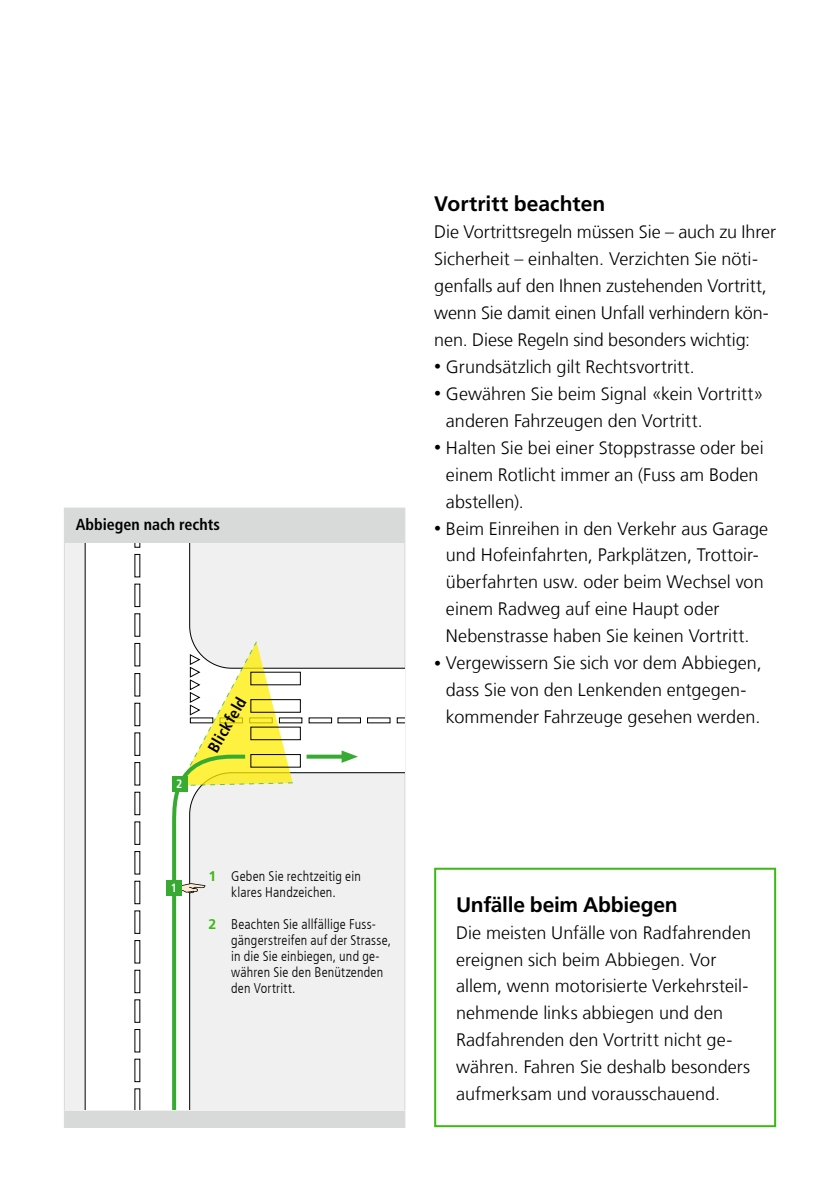
<style>
.page{position:relative;width:840px;height:1191px;background:#fff}
.page>*{position:absolute;margin:0;border:0;box-sizing:border-box;transform-origin:0 0}
.t1{font:700 21px "Frutiger LT Com";letter-spacing:-.005em;color:#000}
.t2{font:300 18px/27px "Frutiger LT Com";color:#000}
.t3{font:700 condensed 16px "Frutiger LT Com";color:#000}
.t4{font:300 condensed 14px/16px "Frutiger LT Com";letter-spacing:.015em;color:#000;text-align:center}
.t5{font:700 condensed 12px "Frutiger";color:#fff}
.s1{font-weight:700;font-stretch:normal;color:#3cb913}
.s2{font-size:14px}
</style>
<div class="page">
<div style="left:65px;top:508px;width:339px;height:618px;background:#d8d9d9"></div>
<div style="left:64px;top:543px;width:340px;height:567px;background:#f0f0f0"></div>
<hr style="left:64px;top:507px;width:341px;height:1px;background:#d8d9d9">
<hr style="left:64px;top:508px;width:1px;height:35px;background:#d8d9d9">
<hr style="left:404px;top:508px;width:1px;height:35px;background:#d8d9d9">
<hr style="left:64px;top:543px;width:1px;height:567px;background:#d8d9d9">
<hr style="left:404px;top:543px;width:1px;height:567px;background:#d8d9d9">
<svg style="left:64px;top:1110px;width:1px;height:16px"></svg>
<svg style="left:404px;top:1110px;width:1px;height:16px"></svg>
<hr style="left:64px;top:1126px;width:341px;height:1px;background:#d8d9d9">
<svg style="left:84px;top:543px;width:320px;height:566px"></svg>
<svg style="left:134px;top:1088px;width:6px;height:21px"></svg>
<svg style="left:134px;top:543px;width:6px;height:5px"></svg>
<svg style="left:396px;top:717px;width:8px;height:6px"></svg>
<svg style="left:341px;top:750px;width:17px;height:13px"></svg>
<div style="left:250px;top:671px;width:51px;height:14px;border:1px solid #000"></div>
<div style="left:250px;top:699px;width:51px;height:13px;border:1px solid #000"></div>
<div style="left:250px;top:726px;width:51px;height:14px;border:1px solid #000"></div>
<div style="left:250px;top:754px;width:51px;height:13px;border:1px solid #000"></div>
<svg style="left:306px;top:754px;width:39px;height:4px"></svg>
<svg style="left:170px;top:641px;width:122px;height:468px"></svg>
<div style="left:166px;top:880px;width:16px;height:16px;background:#37aa32"></div>
<div style="left:171px;top:776px;width:16px;height:15px;background:#37aa32"></div>
<div style="left:434px;top:867px;width:341px;height:260px;border:2px solid #3cb913"></div>
<p class="t3" style="left:76px;top:514px;width:146px">Abbiegen nach rechts</p>
<p class="t5" style="left:176px;top:776px;width:8px">2</p>
<p class="t3" style="left:203px;top:746px;width:62px;rotate:-60deg">Blickfeld</p>
<p class="t5" style="left:171px;top:881px;width:8px">1</p>
<p class="t4" style="left:208px;top:868px;width:154px"><span class="s1">1</span> Geben Sie rechtzeitig ein klares Handzeichen.</p>
<p class="t4" style="left:231px;top:916px;width:161px;text-align:left;text-indent:-23px"><span class="s1">2</span> Beachten Sie allfällige Fuss&shy;gängerstreifen auf der Strasse, in die Sie einbiegen, und ge&shy;währen Sie den Benützenden den Vortritt.</p>
<p class="t1" style="left:434px;top:192px;width:172px">Vortritt beachten</p>
<p class="t2" style="left:434px;top:219px;width:343px">Die Vortrittsregeln müssen Sie – auch zu Ihrer Sicherheit – einhalten. Verzichten Sie nöti&shy;genfalls auf den Ihnen zustehenden Vortritt, wenn Sie damit einen Unfall verhindern kön&shy;nen. Diese Regeln sind besonders wichtig:</p>
<p class="t2" style="left:434px;top:353px;width:262px"><span class="s2">•</span> Grundsätzlich gilt Rechtsvortritt.</p>
<p class="t2" style="left:445px;top:380px;width:319px;text-indent:-12px"><span class="s2">•</span> Gewähren Sie beim Signal «kein Vortritt» anderen Fahrzeugen den Vortritt.</p>
<p class="t2" style="left:445px;top:434px;width:319px;text-indent:-12px"><span class="s2">•</span> Halten Sie bei einer Stoppstrasse oder bei einem Rotlicht immer an (Fuss am Boden abstellen).</p>
<p class="t2" style="left:445px;top:515px;width:324px;text-indent:-12px"><span class="s2">•</span> Beim Einreihen in den Verkehr aus Garage und Hofeinfahrten, Parkplätzen, Trottoir&shy;überfahrten usw. oder beim Wechsel von einem Radweg auf eine Haupt oder Nebenstrasse haben Sie keinen Vortritt.</p>
<p class="t2" style="left:434px;top:649px;width:329px;text-align:center"><span class="s2">•</span> Vergewissern Sie sich vor dem Abbiegen, dass Sie von den Lenkenden entgegen&shy;kommender Fahrzeuge gesehen werden.</p>
<p class="t1" style="left:456px;top:892px;width:223px">Unfälle beim Abbiegen</p>
<p class="t2" style="left:456px;top:919px;width:296px">Die meisten Unfälle von Radfahrenden ereignen sich beim Abbiegen. Vor allem, wenn motorisierte Verkehrsteil&shy;nehmende links abbiegen und den Radfahrenden den Vortritt nicht ge&shy;währen. Fahren Sie deshalb besonders aufmerksam und vorausschauend.</p>
</div>
